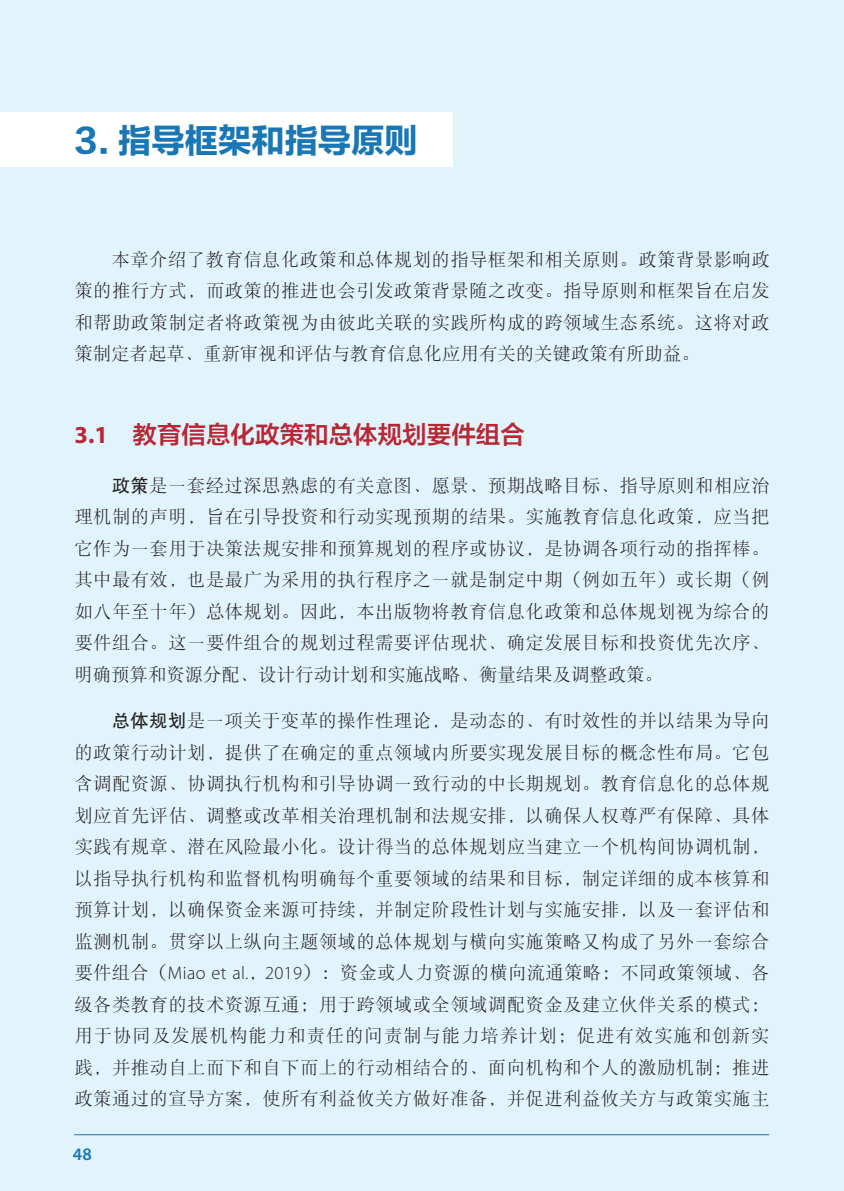
<style>
.page{position:relative;width:844px;height:1191px;background:#fff}
.page>*{position:absolute;margin:0;border:0;box-sizing:border-box;transform-origin:0 0}
.t1{font:33.25px "FZLTDHJW GB1 0";color:#1877b4}
._1_1{font:24.5px "FZLTZCHJW GB1 0";color:#b62835}
.正文{font:18.38px/31.5px "DFP Song W3";letter-spacing:.02em;color:#231f20;text-align:justify}
.t2{font:600 17.5px "Myriad Pro";color:#1877b4}
.s1{font-family:"Myriad Pro";font-weight:700}
.s2{font-family:"FZHTJW GB1 0"}
.s3{font-family:"Myriad Pro";font-weight:300}
</style>
<div class="page">
<div style="left:0;top:0;width:843px;height:1191px;background:#e1f4fc"></div>
<div style="left:0;top:112px;width:452px;height:54px;background:#fff"></div>
<hr style="left:74px;top:1134px;width:695px;height:1px;background:#1877b4">
<p class="t1" style="left:74px;top:122px;width:345px">3. 指导框架和指导原则</p>
<p class="正文" style="left:74px;top:243px;width:696px;text-indent:37px">本章介绍了教育信息化政策和总体规划的指导框架和相关原则。政策背景影响政策的推行方式，而政策的推进也会引发政策背景随之改变。指导原则和框架旨在启发和帮助政策制定者将政策视为由彼此关联的实践所构成的跨领域生态系统。这将对政策制定者起草、重新审视和评估与教育信息化应用有关的关键政策有所助益。</p>
<p class="_1_1" style="left:74px;top:421px;width:452px"><span class="s1">3.1</span>　教育信息化政策和总体规划要件组合</p>
<p class="正文" style="left:74px;top:469px;width:696px;text-indent:37px"><span class="s2">政策</span>是一套经过深思熟虑的有关意图、愿景、预期战略目标、指导原则和相应治理机制的声明，旨在引导投资和行动实现预期的结果。实施教育信息化政策，应当把它作为一套用于决策法规安排和预算规划的程序或协议，是协调各项行动的指挥棒。其中最有效，也是最广为采用的执行程序之一就是制定中期（例如五年）或长期（例如八年至十年）总体规划。因此，本出版物将教育信息化政策和总体规划视为综合的要件组合。这一要件组合的规划过程需要评估现状、确定发展目标和投资优先次序、明确预算和资源分配、设计行动计划和实施战略、衡量结果及调整政策。</p>
<p class="正文" style="left:74px;top:705px;width:696px;text-indent:37px"><span class="s2">总体规划</span>是一项关于变革的操作性理论，是动态的、有时效性的并以结果为导向的政策行动计划，提供了在确定的重点领域内所要实现发展目标的概念性布局。它包含调配资源、协调执行机构和引导协调一致行动的中长期规划。教育信息化的总体规划应首先评估、调整或改革相关治理机制和法规安排，以确保人权尊严有保障、具体实践有规章、潜在风险最小化。设计得当的总体规划应当建立一个机构间协调机制，以指导执行机构和监督机构明确每个重要领域的结果和目标，制定详细的成本核算和预算计划，以确保资金来源可持续，并制定阶段性计划与实施安排，以及一套评估和监测机制。贯穿以上纵向主题领域的总体规划与横向实施策略又构成了另外一套综合要件组合（<span class="s3">Miao et al.</span>，<span class="s3">2019</span>）：资金或人力资源的横向流通策略；不同政策领域、各级各类教育的技术资源互通；用于跨领域或全领域调配资金及建立伙伴关系的模式；用于协同及发展机构能力和责任的问责制与能力培养计划；促进有效实施和创新实践，并推动自上而下和自下而上的行动相结合的、面向机构和个人的激励机制；推进政策通过的宣导方案，使所有利益攸关方做好准备，并促进利益攸关方与政策实施主</p>
<p class="t2" style="left:73px;top:1142px;width:20px">48</p>
</div>
